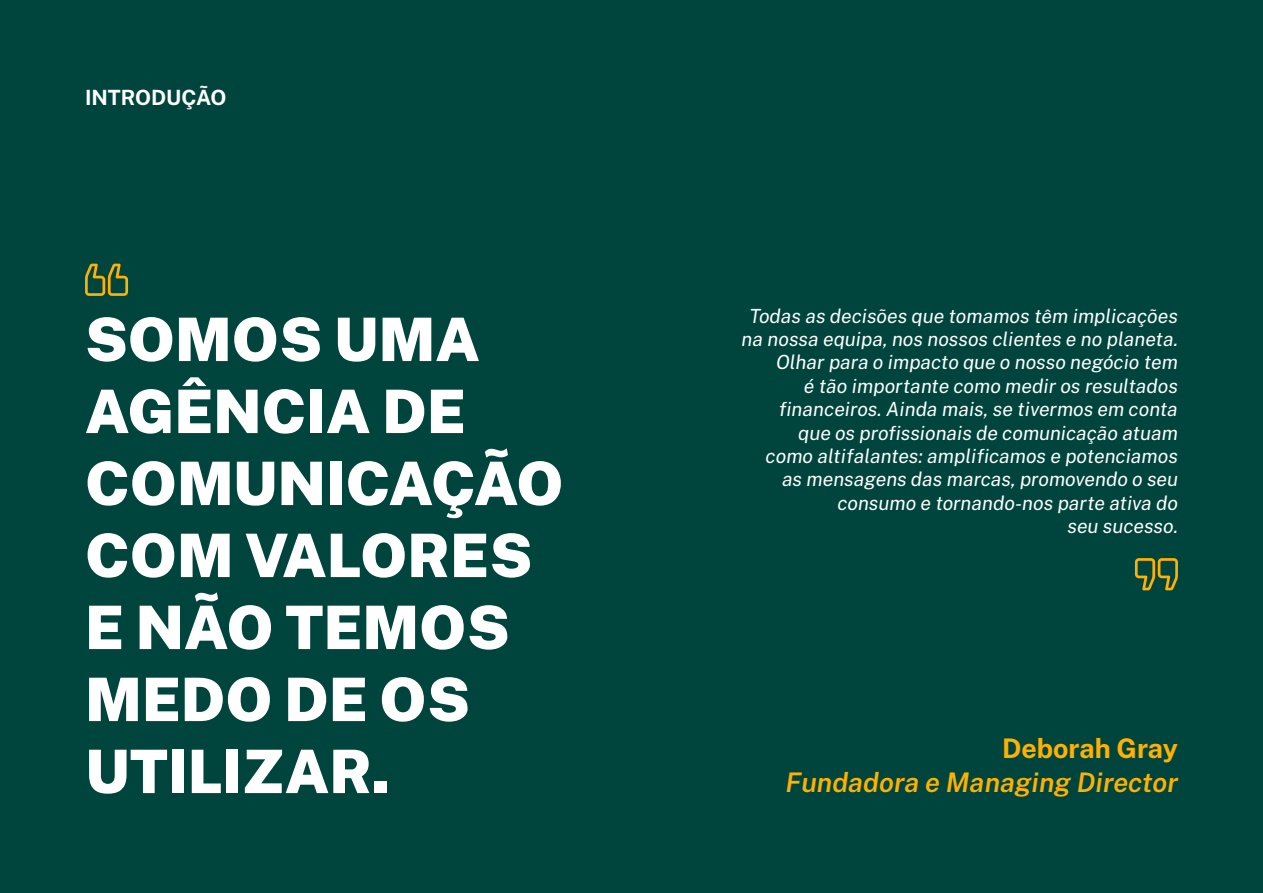
<style>
.page{position:relative;width:1263px;height:893px;background:#00453d}
.page>*{position:absolute;margin:0;border:0;box-sizing:border-box;transform-origin:0 0}
.t1{font:900 60px/72px "Public Sans";color:#fff}
.t2{font:italic 600 27px "Public Sans";color:#ffb100}
.t3{font:700 27px "Public Sans";color:#ffb100}
.t4{font:700 21px "Public Sans";color:#fff}
.t5{font:italic 19.5px/23.4px "Public Sans";color:#fff;text-align:right}
</style>
<div class="page">
<svg style="left:85px;top:264px;width:43px;height:32px"></svg>
<svg style="left:1135px;top:558px;width:43px;height:32px"></svg>
<p class="t4" style="left:85px;top:88px;width:143px">INTRODUÇÃO</p>
<h1 class="t1" style="left:85px;top:307px;width:480px">SOMOS UMA<br>AGÊNCIA DE<br>COMUNICAÇÃO<br>COM VALORES<br>E NÃO TEMOS<br>MEDO DE OS<br>UTILIZAR.</h1>
<p class="t5" style="left:741px;top:305px;width:438px">Todas as decisões que tomamos têm implicações na nossa equipa, nos nossos clientes e no planeta.<br>Olhar para o impacto que o nosso negócio tem<br>é tão importante como medir os resultados financeiros. Ainda mais, se tivermos em conta que os profissionais de comunicação atuam<br>como altifalantes: amplificamos e potenciamos as mensagens das marcas, promovendo o seu consumo e tornando-nos parte ativa do<br>seu sucesso.</p>
<h2 class="t3" style="left:1002px;top:736px;width:177px">Deborah Gray</h2>
<h2 class="t2" style="left:786px;top:769px;width:394px">Fundadora e Managing Director</h2>
</div>
